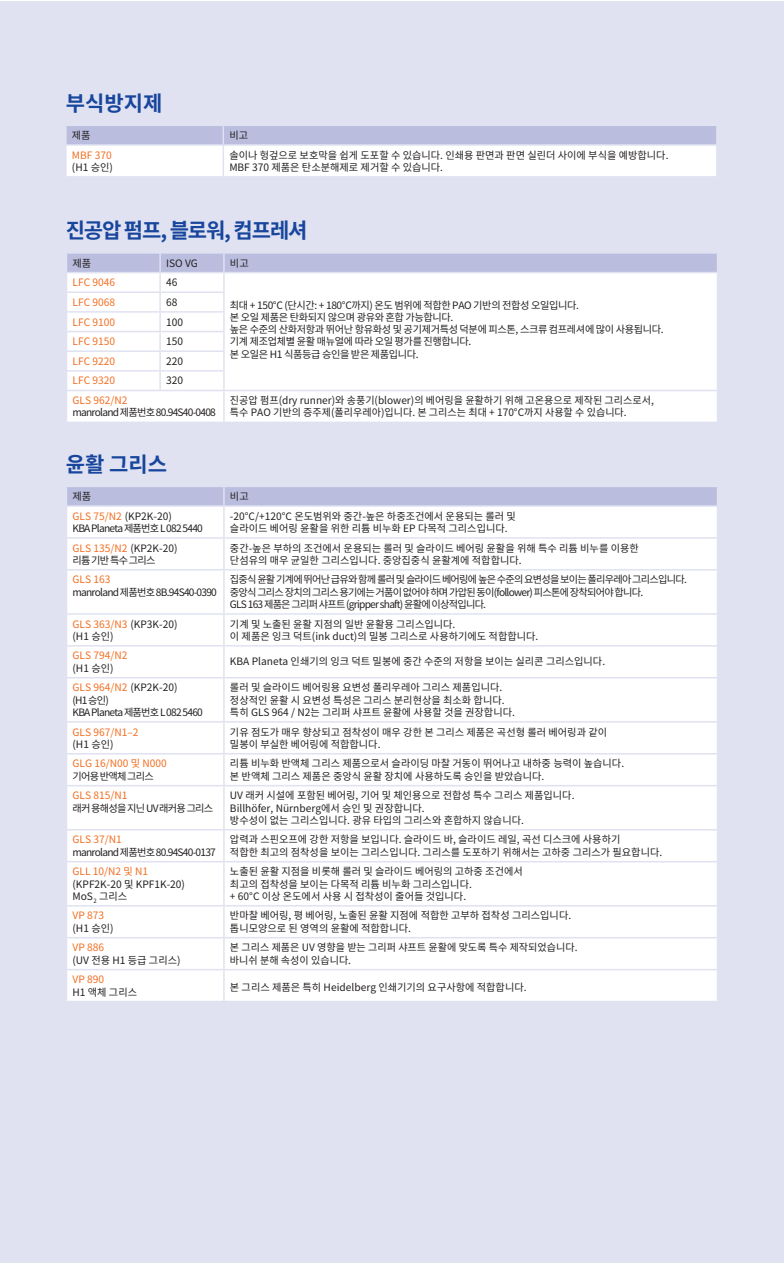
<style>
.page{position:relative;width:784px;height:1263px;background:#fff}
.page>*{position:absolute;margin:0;border:0;box-sizing:border-box;transform-origin:0 0}
.t1{font:700 21px "Noto Sans CJ Kkr";letter-spacing:-.055em;color:#18469d}
.t2{font:10.2px/12.3px "Noto Sans CJ Kkr";color:#231f20}
.t3{font:10.2px/12.3px "Noto Sans CJ Kkr";letter-spacing:-.075em;color:#231f20}
.t4{font:10.2px/12.3px "Noto Sans CJ Kkr";letter-spacing:-.035em;color:#231f20}
.t5{font:10.2px "Noto Sans CJ Kkr";color:#f36e21}
.s1{color:#f36e21}
</style>
<div class="page">
<div style="left:0;top:1px;width:783px;height:1262px;background:#e0e2f1"></div>
<div style="left:67px;top:391px;width:649px;height:31px;background:#fff"></div>
<svg style="left:67px;top:253px;width:650px;height:137px;background:#f4f5fa"></svg>
<hr style="left:223px;top:391px;width:2px;height:31px;background:#e0e2f1">
<svg style="left:66px;top:126px;width:650px;height:50px;background:#e5e6f2"></svg>
<hr style="left:65px;top:144px;width:158px;height:2px;background:#e0e2f1">
<hr style="left:65px;top:146px;width:2px;height:30px;background:#e0e2f1">
<hr style="left:223px;top:144px;width:494px;height:2px;background:#e0e2f1">
<hr style="left:222px;top:146px;width:2px;height:30px;background:#e0e2f1">
<div style="left:67px;top:507px;width:649px;height:494px;background:#fff"></div>
<div style="left:67px;top:487px;width:650px;height:18px;background:#babdde"></div>
<hr style="left:223px;top:507px;width:2px;height:30px;background:#e0e2f1">
<hr style="left:66px;top:537px;width:158px;height:2px;background:#e0e2f1">
<hr style="left:224px;top:537px;width:494px;height:2px;background:#e0e2f1">
<hr style="left:223px;top:539px;width:2px;height:30px;background:#e0e2f1">
<hr style="left:66px;top:569px;width:158px;height:2px;background:#e0e2f1">
<hr style="left:224px;top:569px;width:494px;height:2px;background:#e0e2f1">
<hr style="left:223px;top:571px;width:2px;height:42px;background:#e0e2f1">
<hr style="left:66px;top:613px;width:158px;height:2px;background:#e0e2f1">
<hr style="left:224px;top:613px;width:494px;height:2px;background:#e0e2f1">
<hr style="left:223px;top:615px;width:2px;height:30px;background:#e0e2f1">
<hr style="left:66px;top:645px;width:158px;height:2px;background:#e0e2f1">
<hr style="left:224px;top:645px;width:494px;height:2px;background:#e0e2f1">
<hr style="left:223px;top:647px;width:2px;height:30px;background:#e0e2f1">
<hr style="left:66px;top:677px;width:158px;height:1px;background:#e0e2f1">
<hr style="left:224px;top:677px;width:494px;height:1px;background:#e0e2f1">
<hr style="left:223px;top:678px;width:2px;height:43px;background:#e0e2f1">
<hr style="left:66px;top:721px;width:158px;height:2px;background:#e0e2f1">
<hr style="left:224px;top:721px;width:494px;height:2px;background:#e0e2f1">
<hr style="left:223px;top:723px;width:2px;height:30px;background:#e0e2f1">
<hr style="left:66px;top:753px;width:158px;height:1px;background:#e0e2f1">
<hr style="left:224px;top:753px;width:494px;height:1px;background:#e0e2f1">
<hr style="left:223px;top:754px;width:2px;height:31px;background:#e0e2f1">
<hr style="left:66px;top:785px;width:158px;height:1px;background:#e0e2f1">
<hr style="left:224px;top:785px;width:494px;height:1px;background:#e0e2f1">
<hr style="left:223px;top:786px;width:2px;height:43px;background:#e0e2f1">
<hr style="left:66px;top:829px;width:158px;height:1px;background:#e0e2f1">
<hr style="left:224px;top:829px;width:494px;height:1px;background:#e0e2f1">
<hr style="left:223px;top:830px;width:2px;height:31px;background:#e0e2f1">
<hr style="left:66px;top:861px;width:158px;height:1px;background:#e0e2f1">
<hr style="left:224px;top:861px;width:494px;height:1px;background:#e0e2f1">
<hr style="left:223px;top:862px;width:2px;height:43px;background:#e0e2f1">
<hr style="left:66px;top:905px;width:158px;height:1px;background:#e0e2f1">
<hr style="left:224px;top:905px;width:494px;height:1px;background:#e0e2f1">
<hr style="left:223px;top:906px;width:2px;height:31px;background:#e0e2f1">
<hr style="left:66px;top:937px;width:158px;height:1px;background:#e0e2f1">
<hr style="left:224px;top:937px;width:494px;height:1px;background:#e0e2f1">
<hr style="left:223px;top:938px;width:2px;height:31px;background:#e0e2f1">
<hr style="left:66px;top:969px;width:158px;height:1px;background:#e0e2f1">
<hr style="left:224px;top:969px;width:494px;height:1px;background:#e0e2f1">
<hr style="left:223px;top:970px;width:2px;height:31px;background:#e0e2f1">
<h1 class="t1" style="left:66px;top:91px;width:98px">부식방지제</h1>
<p class="t2" style="left:72px;top:129px;width:20px">제품</p>
<p class="t2" style="left:229px;top:129px;width:20px">비고</p>
<p class="t5" style="left:72px;top:149px;width:41px">MBF 370</p>
<p class="t2" style="left:72px;top:161px;width:43px">(H1 승인)</p>
<p class="t2" style="left:229px;top:149px;width:440px">솔이나 헝겊으로 보호막을 쉽게 도포할 수 있습니다. 인쇄용 판면과 판면 실린더 사이에 부식을 예방합니다.<br>MBF 370 제품은 탄소분해제로 제거할 수 있습니다.</p>
<h1 class="t1" style="left:66px;top:219px;width:243px">진공압 펌프, 블로워, 컴프레셔</h1>
<p class="t2" style="left:72px;top:257px;width:20px">제품</p>
<p class="t2" style="left:166px;top:257px;width:33px">ISO VG</p>
<p class="t2" style="left:230px;top:257px;width:20px">비고</p>
<p class="t5" style="left:72px;top:277px;width:44px">LFC 9046</p>
<p class="t2" style="left:166px;top:277px;width:13px">46</p>
<p class="t4" style="left:230px;top:299px;width:435px">최대 + 150°C (단시간: + 180°C까지) 온도 범위에 적합한 PAO 기반의 전합성 오일입니다.<br>본 오일 제품은 탄화되지 않으며 광유와 혼합 가능합니다.<br>높은 수준의 산화저항과 뛰어난 항유화성 및 공기제거특성 덕분에 피스톤, 스크류 컴프레셔에 많이 사용됩니다. 기계 제조업체별 윤활 매뉴얼에 따라 오일 평가를 진행합니다.<br>본 오일은 H1 식품등급 승인을 받은 제품입니다.</p>
<p class="t5" style="left:72px;top:296px;width:44px">LFC 9068</p>
<p class="t2" style="left:166px;top:296px;width:13px">68</p>
<p class="t5" style="left:72px;top:316px;width:44px">LFC 9100</p>
<p class="t2" style="left:166px;top:316px;width:18px">100</p>
<p class="t5" style="left:72px;top:336px;width:44px">LFC 9150</p>
<p class="t2" style="left:166px;top:335px;width:18px">150</p>
<p class="t5" style="left:72px;top:355px;width:44px">LFC 9220</p>
<p class="t2" style="left:166px;top:355px;width:18px">220</p>
<p class="t5" style="left:72px;top:375px;width:44px">LFC 9320</p>
<p class="t2" style="left:166px;top:375px;width:18px">320</p>
<p class="t5" style="left:72px;top:395px;width:56px">GLS 962/N2</p>
<p class="t3" style="left:72px;top:407px;width:145px">manroland 제품번호 80.94S40-0408</p>
<p class="t2" style="left:230px;top:395px;width:425px">진공압 펌프(dry runner)와 송풍기(blower)의 베어링을 윤활하기 위해 고온용으로 제작된 그리스로서, 특수 PAO 기반의 증주제(폴리우레아)입니다. 본 그리스는 최대 + 170°C까지 사용할 수 있습니다.</p>
<h1 class="t1" style="left:66px;top:452px;width:103px">윤활 그리스</h1>
<p class="t2" style="left:72px;top:490px;width:20px">제품</p>
<p class="t2" style="left:230px;top:490px;width:20px">비고</p>
<p class="t3" style="left:72px;top:510px;width:132px"><span class="s1">GLS 75/N2</span> (KP2K-20)<br>KBA Planeta 제품번호 L 082 5440</p>
<p class="t2" style="left:230px;top:510px;width:287px">-20°C/+120°C 온도범위와 중간-높은 하중조건에서 운용되는 롤러 및 슬라이드 베어링 윤활을 위한 리튬 비누화 EP 다목적 그리스입니다.</p>
<p class="t2" style="left:72px;top:542px;width:106px"><span class="s1">GLS 135/N2</span> (KP2K-20) 리튬 기반 특수 그리스</p>
<p class="t2" style="left:230px;top:542px;width:410px">중간-높은 부하의 조건에서 운용되는 롤러 및 슬라이드 베어링 윤활을 위해 특수 리튬 비누를 이용한 단섬유의 매우 균일한 그리스입니다. 중앙집중식 윤활계에 적합합니다.</p>
<p class="t5" style="left:72px;top:574px;width:39px">GLS 163</p>
<p class="t3" style="left:72px;top:586px;width:146px">manroland 제품번호 8B.94S40-0390</p>
<p class="t3" style="left:230px;top:574px;width:458px">집중식 윤활 기계에 뛰어난 급유와 함께 롤러 및 슬라이드 베어링에 높은 수준의 요변성을 보이는 폴리우레아 그리스입니다. 중앙식 그리스 장치의 그리스 용기에는 거품이 없어야 하며 가압된 동이(follower) 피스톤에 장착되어야 합니다.<br>GLS 163 제품은 그리퍼 샤프트 (gripper shaft) 윤활에 이상적입니다.</p>
<p class="t2" style="left:72px;top:618px;width:106px"><span class="s1">GLS 363/N3</span> (KP3K-20) (H1 승인)</p>
<p class="t2" style="left:230px;top:618px;width:310px">기계 및 노출된 윤활 지점의 일반 윤활용 그리스입니다.<br>이 제품은 잉크 덕트(ink duct)의 밀봉 그리스로 사용하기에도 적합합니다.</p>
<p class="t5" style="left:72px;top:650px;width:56px">GLS 794/N2</p>
<p class="t2" style="left:72px;top:662px;width:43px">(H1 승인)</p>
<p class="t2" style="left:230px;top:656px;width:376px">KBA Planeta 인쇄기의 잉크 덕트 밀봉에 중간 수준의 저항을 보이는 실리콘 그리스입니다.</p>
<p class="t3" style="left:72px;top:682px;width:132px"><span class="s1">GLS 964/N2</span> (KP2K-20)<br>(H1 승인)<br>KBA Planeta 제품번호 L 082 5460</p>
<p class="t2" style="left:230px;top:682px;width:286px">롤러 및 슬라이드 베어링용 요변성 폴리우레아 그리스 제품입니다. 정상적인 윤활 시 요변성 특성은 그리스 분리현상을 최소화 합니다. 특히 GLS 964 / N2는 그리퍼 샤프트 윤활에 사용할 것을 권장합니다.</p>
<p class="t5" style="left:72px;top:726px;width:68px">GLS 967/N1‒2</p>
<p class="t2" style="left:72px;top:738px;width:43px">(H1 승인)</p>
<p class="t2" style="left:230px;top:726px;width:378px">기유 점도가 매우 향상되고 점착성이 매우 강한 본 그리스 제품은 곡선형 롤러 베어링과 같이 밀봉이 부실한 베어링에 적합합니다.</p>
<p class="t5" style="left:72px;top:758px;width:96px">GLG 16/N00 및 N000</p>
<p class="t3" style="left:72px;top:770px;width:83px">기어용 반액체 그리스</p>
<p class="t2" style="left:230px;top:758px;width:395px">리튬 비누화 반액체 그리스 제품으로서 슬라이딩 마찰 거동이 뛰어나고 내하중 능력이 높습니다. 본 반액체 그리스 제품은 중앙식 윤활 장치에 사용하도록 승인을 받았습니다.</p>
<p class="t5" style="left:72px;top:790px;width:56px">GLS 815/N1</p>
<p class="t3" style="left:72px;top:802px;width:142px">래커 용해성을 지닌 UV 래커용 그리스</p>
<p class="t2" style="left:230px;top:790px;width:346px">UV 래커 시설에 포함된 베어링, 기어 및 체인용으로 전합성 특수 그리스 제품입니다.<br>Billhöfer, Nürnberg에서 승인 및 권장합니다.<br>방수성이 없는 그리스입니다. 광유 타입의 그리스와 혼합하지 않습니다.</p>
<p class="t5" style="left:72px;top:834px;width:51px">GLS 37/N1</p>
<p class="t3" style="left:72px;top:846px;width:145px">manroland 제품번호 80.94S40-0137</p>
<p class="t2" style="left:230px;top:834px;width:434px">압력과 스핀오프에 강한 저항을 보입니다. 슬라이드 바, 슬라이드 레일, 곡선 디스크에 사용하기<br>적합한 최고의 점착성을 보이는 그리스입니다. 그리스를 도포하기 위해서는 고하중 그리스가 필요합니다.</p>
<p class="t5" style="left:72px;top:866px;width:77px">GLL 10/N2 및 N1</p>
<p class="t2" style="left:72px;top:878px;width:114px">(KPF2K-20 및 KPF1K-20)<br>MoS<sub>2</sub> 그리스</p>
<p class="t2" style="left:230px;top:866px;width:294px">노출된 윤활 지점을 비롯해 롤러 및 슬라이드 베어링의 고하중 조건에서 최고의 접착성을 보이는 다목적 리튬 비누화 그리스입니다.<br>+ 60°C 이상 온도에서 사용 시 접착성이 줄어들 것입니다.</p>
<p class="t5" style="left:72px;top:910px;width:33px">VP 873</p>
<p class="t2" style="left:72px;top:922px;width:43px">(H1 승인)</p>
<p class="t2" style="left:230px;top:910px;width:343px">반마찰 베어링, 평 베어링, 노출된 윤활 지점에 적합한 고부하 접착성 그리스입니다. 톱니모양으로 된 영역의 윤활에 적합합니다.</p>
<p class="t5" style="left:72px;top:942px;width:33px">VP 886</p>
<p class="t2" style="left:72px;top:954px;width:110px">(UV 전용 H1 등급 그리스)</p>
<p class="t2" style="left:230px;top:942px;width:349px">본 그리스 제품은 UV 영향을 받는 그리퍼 샤프트 윤활에 맞도록 특수 제작되었습니다. 바니쉬 분해 속성이 있습니다.</p>
<p class="t5" style="left:72px;top:974px;width:33px">VP 890</p>
<p class="t2" style="left:72px;top:986px;width:66px">H1 액체 그리스</p>
<p class="t2" style="left:230px;top:981px;width:298px">본 그리스 제품은 특히 Heidelberg 인쇄기기의 요구사항에 적합합니다.</p>
</div>
